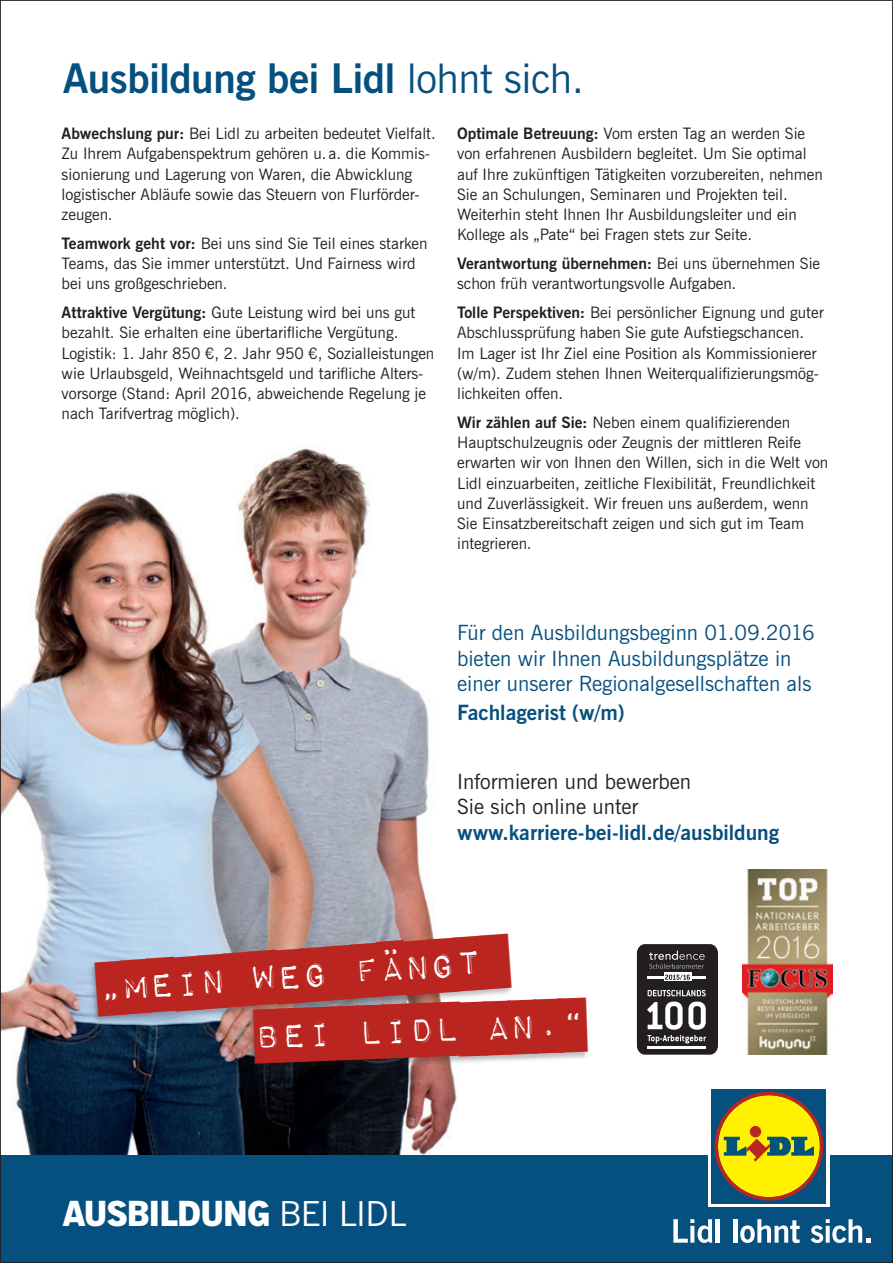
<style>
.page{position:relative;width:893px;height:1263px;background:#fff}
.page>*{position:absolute;margin:0;border:0;box-sizing:border-box;transform-origin:0 0}
.Crossheadline{font:44.4px "Impact Label";color:#bb251f}
.t1{font:40.8px "News Gothic Bd BT";letter-spacing:-.01em;color:#06507f}
.Inhaltsverzeichnis1{font:34.5px "News Gothic X Bd BT";letter-spacing:-.025em;color:#fff}
.Headline{font:21px/25.2px "News Gothic BT";color:#06507f}
.Copytext{font:21px/25.2px "News Gothic BT";color:#231f20}
.t2{font:21px "News Gothic Bd BT";color:#06507f}
.Copytext-2{font:15.75px/20.2px "News Gothic BT";color:#231f20}
.s1{font-family:"News Gothic BT"}
.s2{font-family:"News Gothic Bd BT"}
.s3{font-family:"News Gothic Bd BT";color:#06507f}
</style>
<div class="page">
<img style="left:2px;top:446px;width:455px;height:710px">
<div style="left:88px;top:932px;width:425px;height:92px;background:#231f20;opacity:.3"></div>
<div style="left:246px;top:996px;width:344px;height:75px;background:#231f20;opacity:.3"></div>
<svg style="left:96px;top:942px;width:491px;height:112px"></svg>
<img style="left:742px;top:869px;width:90px;height:186px">
<svg style="left:637px;top:944px;width:81px;height:111px;background:#504d4e"></svg>
<div style="left:0;top:1156px;width:893px;height:107px;background:#06507f"></div>
<svg style="left:673px;top:1219px;width:39px;height:24px"></svg>
<hr style="left:716px;top:1219px;width:4px;height:24px;background:#fff">
<hr style="left:734px;top:1219px;width:4px;height:24px;background:#fff">
<svg style="left:740px;top:1219px;width:60px;height:24px"></svg>
<svg style="left:811px;top:1219px;width:59px;height:24px"></svg>
<div style="left:708px;top:1085px;width:122px;height:122px;background:#fff"></div>
<div style="left:711px;top:1089px;width:115px;height:114px;background:#06507f"></div>
<svg style="left:715px;top:1092px;width:108px;height:108px"></svg>
<p class="t1" style="left:63px;top:51px;width:522px">Ausbildung bei Lidl <span class="s1">lohnt sich.</span></p>
<p class="Copytext-2" style="left:62px;top:124px;width:376px"><span class="s2">Abwechslung pur:</span> Bei Lidl zu arbeiten bedeutet Vielfalt.<br>Zu Ihrem Aufgabenspektrum gehören u.a. die Kommis&shy;sionierung und Lagerung von Waren, die Abwicklung logistischer Abläufe sowie das Steuern von Flurförder&shy;zeugen.</p>
<p class="Copytext-2" style="left:62px;top:233px;width:367px"><span class="s2">Teamwork geht vor:</span> Bei uns sind Sie Teil eines starken<br>Teams, das Sie immer unterstützt. Und Fairness wird bei uns großgeschrieben.</p>
<p class="Copytext-2" style="left:62px;top:303px;width:374px"><span class="s2">Attraktive Vergütung:</span> Gute Leistung wird bei uns gut bezahlt. Sie erhalten eine übertarifliche Vergütung.<br>Logistik: 1. Jahr 850 €, 2. Jahr 950 €, Sozialleistungen wie Urlaubsgeld, Weihnachtsgeld und tarifliche Alters&shy;vorsorge (Stand: April 2016, abweichende Regelung je nach Tarifvertrag möglich).</p>
<p class="Copytext-2" style="left:457px;top:124px;width:367px"><span class="s2">Optimale Betreuung:</span> Vom ersten Tag an werden Sie von erfahrenen Ausbildern begleitet. Um Sie optimal auf Ihre zukünftigen Tätigkeiten vorzubereiten, nehmen Sie an Schulungen, Seminaren und Projekten teil.<br>Weiterhin steht Ihnen Ihr Ausbildungsleiter und ein Kollege als „Pate“ bei Fragen stets zur Seite.</p>
<p class="Copytext-2" style="left:457px;top:254px;width:365px"><span class="s2">Verantwortung übernehmen:</span> Bei uns übernehmen Sie schon früh verantwortungsvolle Aufgaben.</p>
<p class="Copytext-2" style="left:457px;top:303px;width:368px"><span class="s2">Tolle Perspektiven:</span> Bei persönlicher Eignung und guter Abschlussprüfung haben Sie gute Aufstiegschancen.<br>Im Lager ist Ihr Ziel eine Position als Kommissionierer (w/m). Zudem stehen Ihnen Weiterqualifizierungsmög&shy;lichkeiten offen.</p>
<p class="Copytext-2" style="left:457px;top:412px;width:373px"><span class="s2">Wir zählen auf Sie:</span> Neben einem qualifizierenden Hauptschulzeugnis oder Zeugnis der mittleren Reife erwarten wir von Ihnen den Willen, sich in die Welt von Lidl einzuarbeiten, zeitliche Flexibilität, Freundlichkeit und Zuverlässigkeit. Wir freuen uns außerdem, wenn Sie Einsatzbereitschaft zeigen und sich gut im Team integrieren.</p>
<p class="Headline" style="left:457px;top:621px;width:359px">Für den Ausbildungsbeginn 01.09.2016 bieten wir Ihnen Ausbildungsplätze in einer unserer Regionalgesellschaften als</p>
<p class="t2" style="left:457px;top:699px;width:169px">Fachlagerist (w/m)</p>
<p class="Copytext" style="left:457px;top:770px;width:324px">Informieren und bewerben<br>Sie sich online unter <span class="s3">www.karriere-bei-lidl.de/ausbildung</span></p>
<p class="Crossheadline" style="left:95px;top:962px;width:388px;rotate:-4deg">„Mein Weg fängt</p>
<p class="Crossheadline" style="left:254px;top:1009px;width:333px;rotate:-2deg">bei Lidl an.“</p>
<p class="Inhaltsverzeichnis1" style="left:63px;top:1192px;width:345px">AUSBILDUNG <span class="s1">BEI LIDL</span></p>
</div>
